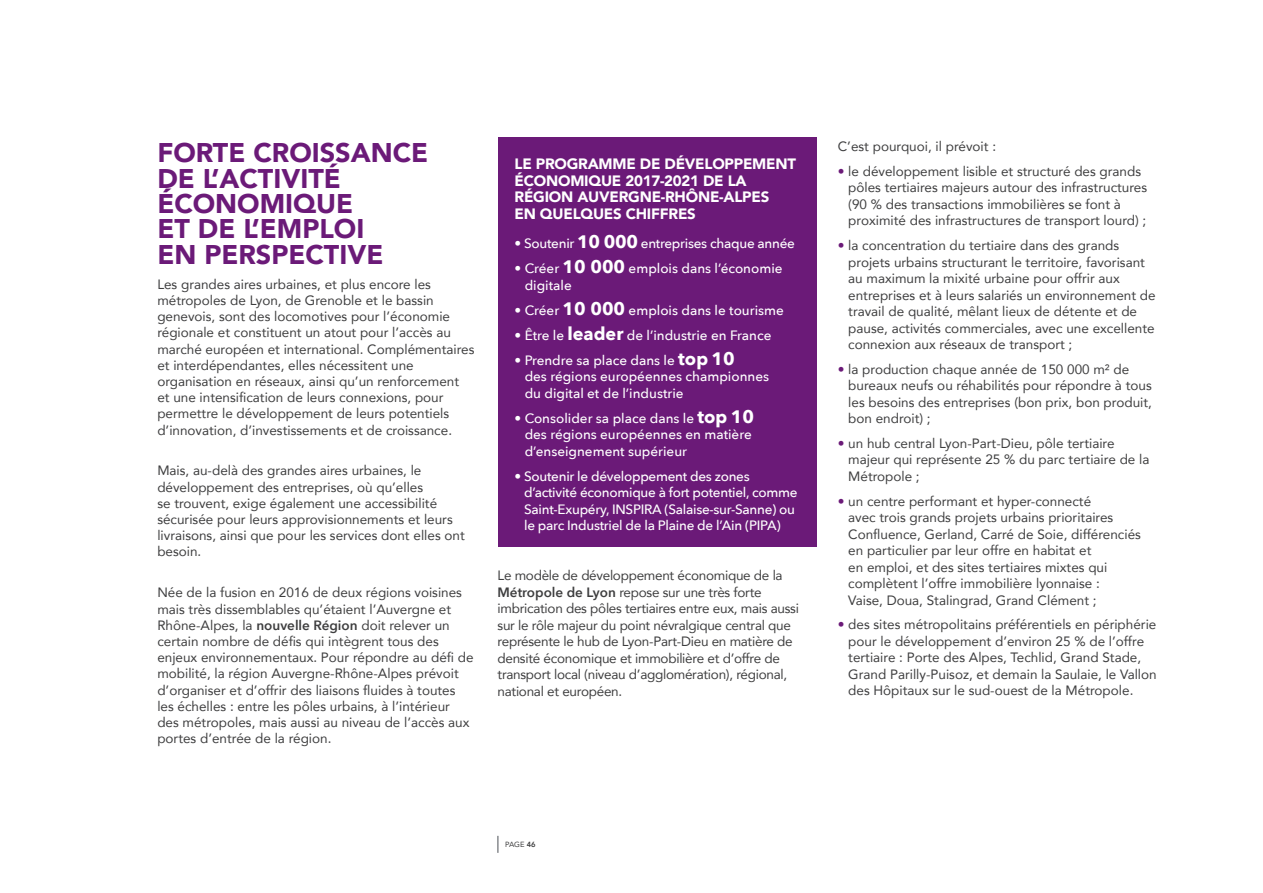
<style>
.page{position:relative;width:1263px;height:893px;background:#fff}
.page>*{position:absolute;margin:0;border:0;box-sizing:border-box;transform-origin:0 0}
.t1{font:900 27px/25.5px "Avenir";color:#6b1a78}
.t2{font:900 15px/16.5px "Avenir";letter-spacing:-.015em;color:#fff}
.t3{font:13.5px/16.5px "Avenir";color:#3e3e3f}
.t4{font:13.5px/16.5px "Avenir";letter-spacing:-.02em;color:#3e3e3f}
.t5{font:500 13.5px/16.5px "Avenir Next";color:#fff}
.t6{font:500 13.5px/16.5px "Avenir Next";letter-spacing:-.02em;color:#fff}
.t7{font:7.5px "Avenir";color:#3e3e3f}
.s1{font-family:"Avenir Next";font-weight:600}
.s2{font-weight:700;font-size:18px}
.s3{font-weight:800}
.s4{color:#6b1a78}
</style>
<div class="page">
<svg style="left:497px;top:836px;width:1px;height:17px"></svg>
<div style="left:497px;top:137px;width:319px;height:410px;background:#6b1a78"></div>
<h1 class="t1" style="left:157px;top:139px;width:272px">FORTE CROISSANCE<br>DE L’ACTIVITÉ<br>ÉCONOMIQUE<br>ET DE L’EMPLOI<br>EN PERSPECTIVE</h1>
<p class="t3" style="left:157px;top:276px;width:319px">Les grandes aires urbaines, et plus encore les métropoles de Lyon, de Grenoble et le bassin genevois, sont des locomotives pour l’économie régionale et constituent un atout pour l’accès au marché européen et international. Complémentaires et interdépendantes, elles nécessitent une organisation en réseaux, ainsi qu’un renforcement et une intensification de leurs connexions, pour permettre le développement de leurs potentiels d’innovation, d’investissements et de croissance.</p>
<p class="t3" style="left:157px;top:462px;width:309px">Mais, au-delà des grandes aires urbaines, le développement des entreprises, où qu’elles<br>se trouvent, exige également une accessibilité sécurisée pour leurs approvisionnements et leurs livraisons, ainsi que pour les services dont elles ont besoin.</p>
<p class="t3" style="left:157px;top:584px;width:318px">Née de la fusion en 2016 de deux régions voisines mais très dissemblables qu’étaient l’Auvergne et Rhône-Alpes, la <span class="s1">nouvelle Région</span> doit relever un certain nombre de défis qui intègrent tous des enjeux environnementaux. Pour répondre au défi de mobilité, la région Auvergne-Rhône-Alpes prévoit d’organiser et d’offrir des liaisons fluides à toutes les échelles : entre les pôles urbains, à l’intérieur des métropoles, mais aussi au niveau de l’accès aux portes d’entrée de la région.</p>
<p class="t2" style="left:514px;top:155px;width:283px">LE PROGRAMME DE DÉVELOPPEMENT<br>ÉCONOMIQUE 2017-2021 DE LA<br>RÉGION AUVERGNE-RHÔNE-ALPES<br>EN QUELQUES CHIFFRES</p>
<p class="t6" style="left:514px;top:235px;width:282px">• Soutenir <span class="s2">10 000</span> entreprises chaque année</p>
<p class="t5" style="left:525px;top:260px;width:259px;text-indent:-10px">• Créer <span class="s2">10 000</span> emplois dans l’économie digitale</p>
<p class="t5" style="left:514px;top:301px;width:271px">• Créer <span class="s2">10 000</span> emplois dans le tourisme</p>
<p class="t5" style="left:514px;top:326px;width:258px">• Être le <span class="s2">leader</span> de l’industrie en France</p>
<p class="t5" style="left:525px;top:351px;width:246px;text-indent:-10px">• Prendre sa place dans le <span class="s2">top 10<br></span>des régions européennes championnes du digital et de l’industrie</p>
<p class="t5" style="left:525px;top:409px;width:231px;text-indent:-10px">• Consolider sa place dans le <span class="s2">top 10 </span>des régions européennes en matière d’enseignement supérieur</p>
<p class="t6" style="left:524px;top:467px;width:275px;text-indent:-10px">• Soutenir le développement des zones d’activité économique à fort potentiel, comme Saint-Exupéry, INSPIRA (Salaise-sur-Sanne) ou le parc Industriel de la Plaine de l’Ain (PIPA)</p>
<p class="t4" style="left:497px;top:567px;width:303px">Le modèle de développement économique de la <span class="s1">Métropole de Lyon</span> repose sur une très forte imbrication des pôles tertiaires entre eux, mais aussi sur le rôle majeur du point névralgique central que représente le hub de Lyon-Part-Dieu en matière de densité économique et immobilière et d’offre de transport local (niveau d’agglomération), régional, national et européen.</p>
<p class="t7" style="left:505px;top:838px;width:32px">PAGE <span class="s3">46</span></p>
<p class="t3" style="left:838px;top:138px;width:160px">C’est pourquoi, il prévoit :</p>
<p class="t3" style="left:848px;top:162px;width:300px;text-indent:-11px"><span class="s4">•</span> le développement lisible et structuré des grands pôles tertiaires majeurs autour des infrastructures (90 % des transactions immobilières se font à proximité des infrastructures de transport lourd) ;</p>
<p class="t3" style="left:848px;top:237px;width:309px;text-indent:-11px"><span class="s4">•</span> la concentration du tertiaire dans des grands projets urbains structurant le territoire, favorisant au maximum la mixité urbaine pour offrir aux entreprises et à leurs salariés un environnement de travail de qualité, mêlant lieux de détente et de pause, activités commerciales, avec une excellente connexion aux réseaux de transport ;</p>
<p class="t3" style="left:848px;top:360px;width:305px;text-indent:-11px"><span class="s4">•</span> la production chaque année de 150 000 m² de bureaux neufs ou réhabilités pour répondre à tous les besoins des entreprises (bon prix, bon produit, bon endroit) ;</p>
<p class="t3" style="left:848px;top:435px;width:303px;text-indent:-11px"><span class="s4">•</span> un hub central Lyon-Part-Dieu, pôle tertiaire majeur qui représente 25 % du parc tertiaire de la<br>Métropole ;</p>
<p class="t3" style="left:848px;top:492px;width:294px;text-indent:-11px"><span class="s4">•</span> un centre performant et hyper-connecté<br>avec trois grands projets urbains prioritaires Confluence, Gerland, Carré de Soie, différenciés en particulier par leur offre en habitat et<br>en emploi, et des sites tertiaires mixtes qui complètent l’offre immobilière lyonnaise :<br>Vaise, Doua, Stalingrad, Grand Clément ;</p>
<p class="t3" style="left:848px;top:616px;width:310px;text-indent:-11px"><span class="s4">•</span> des sites métropolitains préférentiels en périphérie pour le développement d’environ 25 % de l’offre tertiaire : Porte des Alpes, Techlid, Grand Stade, Grand Parilly-Puisoz, et demain la Saulaie, le Vallon des Hôpitaux sur le sud-ouest de la Métropole.</p>
</div>
